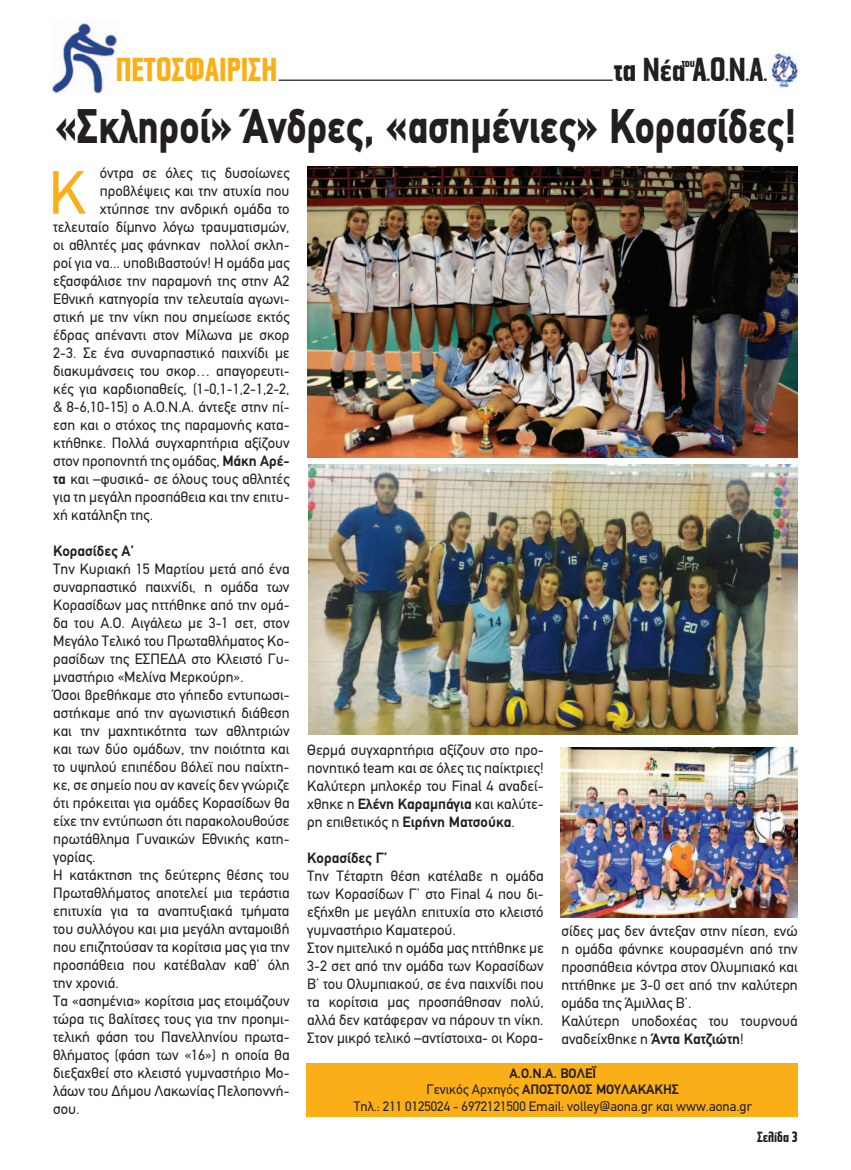
<style>
.page{position:relative;width:851px;height:1170px;background:#fff}
.page>*{position:absolute;margin:0;border:0;box-sizing:border-box;transform-origin:0 0}
.t1{font:61.12px "PF Din Text";color:#faaf18}
.t2{font:900 48.75px "PF Din Text";color:#231f20;scale:.84 1}
.t3{font:700 33.75px "PF Stiele Futura";color:#231f20;scale:1.05 1}
.t4{font:700 33.75px "PF Stiele Futura";color:#faaf18;scale:1.05 1}
.t5{font:15px/18px "PF Din Text";color:#231f20}
.t6{font:700 15px "PF Din Text";color:#231f20}
.t7{font:700 15px "PF Stiele Futura";color:#231f20;scale:1.05 1}
.t8{font:13.75px/16.5px "PF Din Text";color:#231f20;text-align:center}
.t9{font:700 13.12px "PF Stiele Futura";color:#231f20;scale:1.05 1}
.s1{font-size:18.75px}
.s2{font-weight:700}
</style>
<div class="page">
<hr style="left:279px;top:80px;width:333px;height:1px;background:#231f20">
<img style="left:769px;top:53px;width:29px;height:34px">
<img style="left:52px;top:23px;width:66px;height:70px">
<div style="left:306px;top:1063px;width:491px;height:53px;background:#faaf18"></div>
<img style="left:308px;top:464px;width:489px;height:270px">
<img style="left:307px;top:167px;width:490px;height:290px">
<img style="left:561px;top:747px;width:236px;height:170px">
<h3 class="t4" style="left:116px;top:50px;width:155px">ΠΕΤΟΣΦΑΙΡΙΣΗ</h3>
<h3 class="t3" style="left:614px;top:51px;width:147px">τα Nέα Α<span class="s1">.</span>Ο<span class="s1">.</span>Ν<span class="s1">.</span>Α<span class="s1">.</span></h3>
<p class="t9" style="left:681px;top:55px;width:14px">του</p>
<h2 class="t2" style="left:55px;top:97px;width:883px">«Σκληροί» Άνδρες, «ασημένιες» Κορασίδες!</h2>
<h1 class="t1" style="left:49px;top:157px;width:39px">Κ</h1>
<p class="t5" style="left:100px;top:163px;width:191px">όντρα σε όλες τις δυσοίωνες</p>
<p class="t5" style="left:100px;top:181px;width:191px">προβλέψεις και την ατυχία που</p>
<p class="t5" style="left:100px;top:199px;width:191px">χτύπησε την ανδρική ομάδα το</p>
<p class="t5" style="left:53px;top:217px;width:238px">τελευταίο δίμηνο λόγω τραυματισμών,</p>
<p class="t5" style="left:53px;top:235px;width:238px">οι αθλητές μας φάνηκαν πολλοί σκλη-</p>
<p class="t5" style="left:53px;top:253px;width:238px">ροί για να... υποβιβαστούν! Η ομάδα μας</p>
<p class="t5" style="left:53px;top:271px;width:238px">εξασφάλισε την παραμονή της στην Α2</p>
<p class="t5" style="left:53px;top:289px;width:238px">Εθνική κατηγορία την τελευταία αγωνι-</p>
<p class="t5" style="left:53px;top:307px;width:238px">στική με την νίκη που σημείωσε εκτός</p>
<p class="t5" style="left:53px;top:325px;width:238px">έδρας απέναντι στον Μίλωνα με σκορ</p>
<p class="t5" style="left:53px;top:343px;width:238px">2-3. Σε ένα συναρπαστικό παιχνίδι με</p>
<p class="t5" style="left:53px;top:361px;width:238px">διακυμάνσεις του σκορ… απαγορευτι-</p>
<p class="t5" style="left:53px;top:379px;width:238px">κές για καρδιοπαθείς, (1-0,1-1,2-1,2-2,</p>
<p class="t5" style="left:53px;top:397px;width:238px">&amp; 8-6,10-15) ο Α.Ο.Ν.Α. άντεξε στην πί-</p>
<p class="t5" style="left:53px;top:415px;width:238px">εση και ο στόχος της παραμονής κατα-</p>
<p class="t5" style="left:53px;top:433px;width:238px">κτήθηκε. Πολλά συγχαρητήρια αξίζουν</p>
<p class="t5" style="left:53px;top:451px;width:238px">στον προπονητή της ομάδας, <span class="s2">Μάκη Αρέ-</span></p>
<p class="t5" style="left:53px;top:469px;width:238px"><span class="s2">τα</span> και –φυσικά- σε όλους τους αθλητές</p>
<p class="t5" style="left:53px;top:487px;width:238px">για τη μεγάλη προσπάθεια και την επιτυ-</p>
<p class="t5" style="left:53px;top:505px;width:101px">χή κατάληξη της.</p>
<p class="t6" style="left:53px;top:542px;width:83px">Κορασίδες Α’</p>
<p class="t5" style="left:53px;top:559px;width:238px">Την Κυριακή 15 Μαρτίου μετά από ένα συναρπαστικό παιχνίδι, η ομάδα των Κορασίδων μας ηττήθηκε από την ομά&shy;δα του Α.Ο. Αιγάλεω με 3-1 σετ, στον Μεγάλο Τελικό του Πρωταθλήματος Κο&shy;ρασίδων της ΕΣΠΕΔΑ στο Κλειστό Γυ&shy;μναστήριο «Μελίνα Μερκούρη».<br>Όσοι βρεθήκαμε στο γήπεδο εντυπωσι&shy;αστήκαμε από την αγωνιστική διάθεση και την μαχητικότητα των αθλητριών και των δύο ομάδων, την ποιότητα και το υψηλού επιπέδου βόλεϊ που παίχτη&shy;κε, σε σημείο που αν κανείς δεν γνώριζε ότι πρόκειται για ομάδες Κορασίδων θα είχε την εντύπωση ότι παρακολουθούσε πρωτάθλημα Γυναικών Εθνικής κατη&shy;γορίας.<br>Η κατάκτηση της δεύτερης θέσης του Πρωταθλήματος αποτελεί μια τεράστια επιτυχία για τα αναπτυξιακά τμήματα του συλλόγου και μια μεγάλη ανταμοιβή που επιζητούσαν τα κορίτσια μας για την προσπάθεια που κατέβαλαν καθ’ όλη την χρονιά.<br>Τα «ασημένια» κορίτσια μας ετοιμάζουν τώρα τις βαλίτσες τους για την προημι&shy;τελική φάση του Πανελληνίου πρωτα&shy;θλήματος (φάση των «16») η οποία θα διεξαχθεί στο κλειστό γυμναστήριο Μο&shy;λάων του Δήμου Λακωνίας Πελοποννή&shy;σου.</p>
<p class="t5" style="left:307px;top:740px;width:238px;text-align:justify">Θερμά συγχαρητήρια αξίζουν στο προ&shy;πονητικό team και σε όλες τις παίκτριες!<br>Καλύτερη μπλοκέρ του Final 4 αναδεί&shy;χθηκε η <span class="s2">Ελένη Καραμπάγια</span> και καλύτε&shy;ρη επιθετικός η <span class="s2">Ειρήνη Ματσούκα</span>.</p>
<p class="t6" style="left:307px;top:849px;width:82px">Κορασίδες Γ’</p>
<p class="t5" style="left:307px;top:866px;width:238px">Την Τέταρτη θέση κατέλαβε η ομάδα των Κορασίδων Γ’ στο Final 4 που δι&shy;εξήχθη με μεγάλη επιτυχία στο κλειστό γυμναστήριο Καματερού.<br>Στον ημιτελικό η ομάδα μας ηττήθηκε με 3-2 σετ από την ομάδα των Κορασίδων Β’ του Ολυμπιακού, σε ένα παιχνίδι που τα κορίτσια μας προσπάθησαν πολύ, αλλά δεν κατάφεραν να πάρουν τη νίκη.<br>Στον μικρό τελικό –αντίστοιχα- οι Κορα-</p>
<p class="t5" style="left:561px;top:921px;width:238px">σίδες μας δεν άντεξαν στην πίεση, ενώ η ομάδα φάνηκε κουρασμένη από την προσπάθεια κόντρα στον Ολυμπιακό και ηττήθηκε με 3-0 σετ από την καλύτερη ομάδα της Άμιλλας Β’.<br>Καλύτερη υποδοχέας του τουρνουά αναδείχθηκε η <span class="s2">Άντα Κατζιώτη</span>!</p>
<p class="t8" style="left:354px;top:1064px;width:399px"><span class="s2">Α.Ο.Ν.Α. ΒΟΛΕΪ<br></span>Γενικός Αρχηγός <span class="s2">ΑΠΟΣΤΟΛΟΣ ΜΟΥΛΑΚΑΚΗΣ<br></span>Τηλ.: 211 0125024 - 6972121500 Email: volley@aona.gr και www.aona.gr</p>
<p class="t7" style="left:756px;top:1128px;width:40px">Σελίδα 3</p>
</div>
